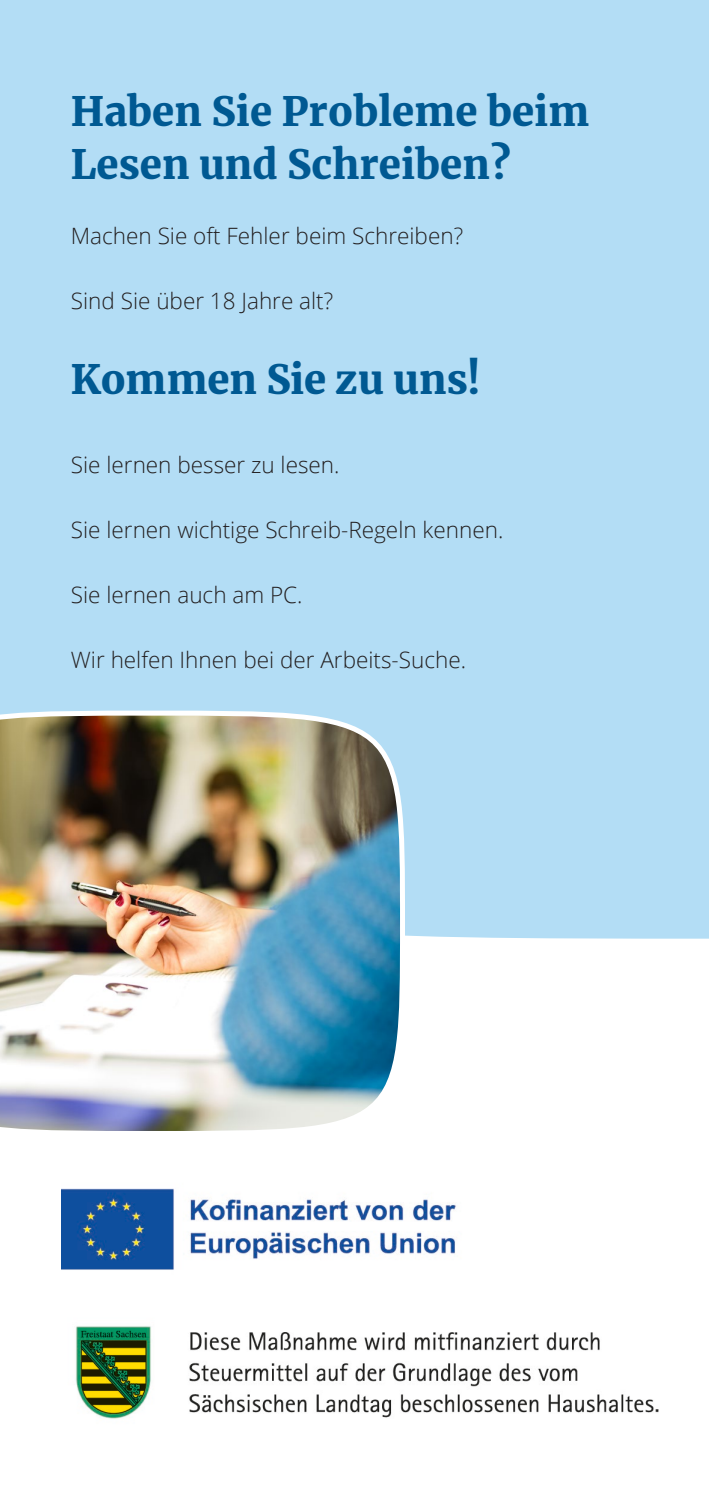
<style>
.page{position:relative;width:709px;height:1489px;background:#fff}
.page>*{position:absolute;margin:0;border:0;box-sizing:border-box;transform-origin:0 0}
.Copy_OS_reg_9_13{font:900 40px/52.5px "Merriweather";color:#005992}
.IB_H3_Überschrift_16_21{font:900 40px "Merriweather";letter-spacing:-.005em;color:#005992}
.Copy_OS_reg_9_13-2{font:300 22.5px "Open Sans";color:#231f20}
</style>
<div class="page">
<div style="left:0;top:0;width:709px;height:939px;background:#b3ddf5"></div>
<img style="left:0;top:710px;width:405px;height:421px">
<img style="left:61px;top:1188px;width:598px;height:231px">
<p class="Copy_OS_reg_9_13" style="left:71px;top:84px;width:520px">Haben Sie Probleme beim<br>Lesen und Schreiben?</p>
<p class="Copy_OS_reg_9_13-2" style="left:71px;top:220px;width:394px">Machen Sie oft Fehler beim Schreiben?</p>
<p class="Copy_OS_reg_9_13-2" style="left:71px;top:285px;width:264px">Sind Sie über 18 Jahre alt?</p>
<h3 class="IB_H3_Überschrift_16_21" style="left:71px;top:351px;width:411px">Kommen Sie zu uns!</h3>
<p class="Copy_OS_reg_9_13-2" style="left:71px;top:449px;width:270px">Sie lernen besser zu lesen.</p>
<p class="Copy_OS_reg_9_13-2" style="left:71px;top:514px;width:434px">Sie lernen wichtige Schreib-Regeln kennen.</p>
<p class="Copy_OS_reg_9_13-2" style="left:71px;top:579px;width:233px">Sie lernen auch am PC.</p>
<p class="Copy_OS_reg_9_13-2" style="left:71px;top:644px;width:396px">Wir helfen Ihnen bei der Arbeits-Suche.</p>
</div>
